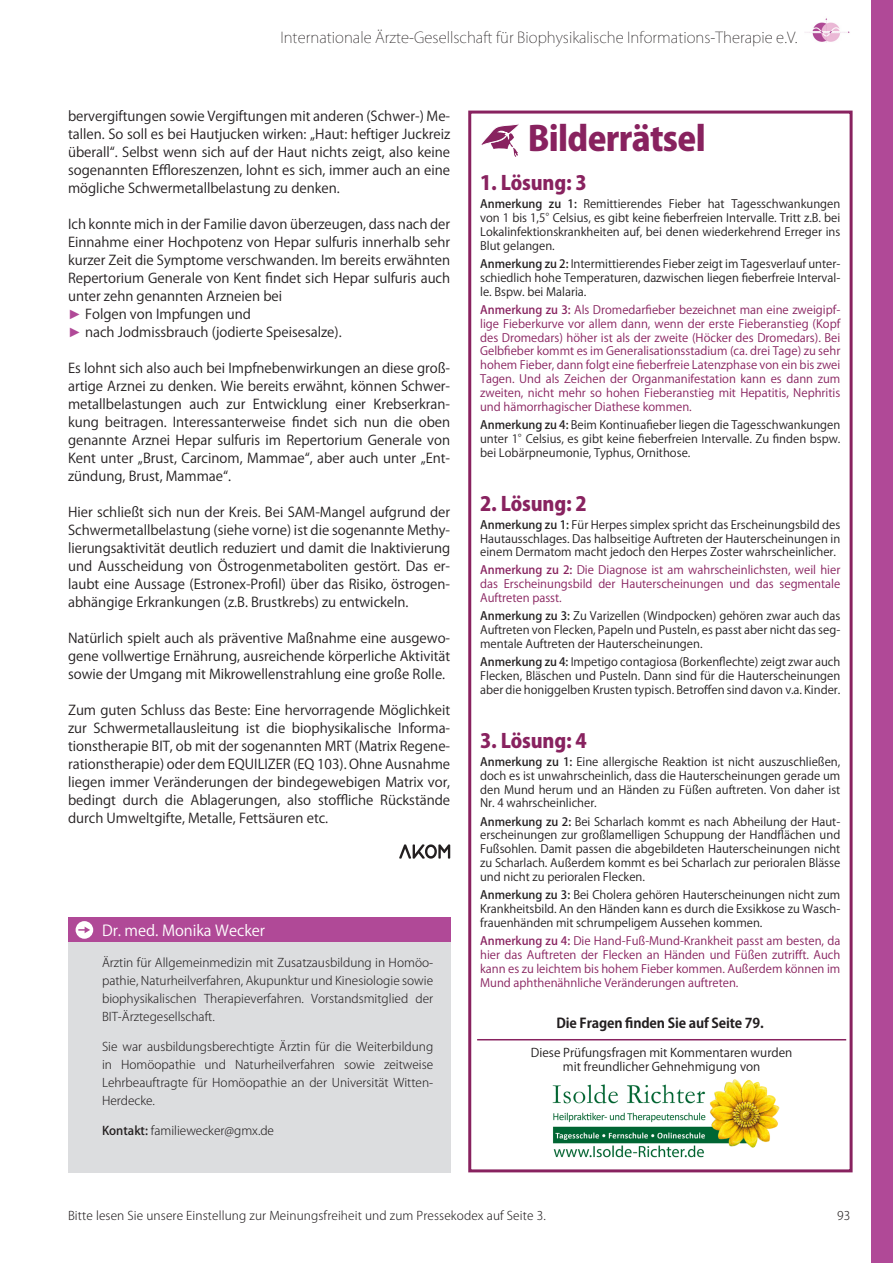
<style>
.page{position:relative;width:893px;height:1263px;background:#fff}
.page>*{position:absolute;margin:0;border:0;box-sizing:border-box;transform-origin:0 0}
.t1{font:800 33.75px "Koz Go Pr 6 N";letter-spacing:-.02em;color:#88225f}
.t2{font:800 19.5px "Koz Go Pr 6 N";letter-spacing:-.01em;color:#88225f}
.t3{font:200 15px "Koz Go Pr 6 N";color:#231f20}
.t4{font:15px "Koz Go Pr 6 N";color:#fff}
.t5{font:13.5px/18px "Koz Go Pr 6 N";color:#231f20;text-align:justify}
.t6{font:700 13.5px "Koz Go Pr 6 N";letter-spacing:-.01em;color:#231f20}
.t7{font:300 12px/18px "Koz Go Pr 6 N";color:#231f20;text-align:justify}
.t8{font:12px/14.4px "Koz Go Pr 6 N";color:#231f20;text-align:center}
.t9{font:11.55px/13.8px "Koz Go Pr 6 N";color:#231f20;text-align:justify}
.t10{font:11.55px/13.8px "Koz Go Pr 6 N";color:#88225f;text-align:justify}
.s1{font-family:"Arial";color:#b04997}
.s2{font-weight:500}
</style>
<div class="page">
<div style="left:872px;top:0;width:21px;height:1263px;background:#b04997"></div>
<svg style="left:399px;top:844px;width:51px;height:15px"></svg>
<img style="left:805px;top:18px;width:45px;height:25px">
<div style="left:68px;top:942px;width:382px;height:230px;background:#dcdddf"></div>
<div style="left:68px;top:918px;width:382px;height:24px;background:#b04997"></div>
<svg style="left:76px;top:921px;width:17px;height:18px"></svg>
<div style="left:468px;top:111px;width:385px;height:1061px;border:3px solid #88225f"></div>
<svg style="left:481px;top:124px;width:38px;height:33px"></svg>
<hr style="left:477px;top:1039px;width:369px;height:1px;background:#88225f">
<img style="left:552px;top:1079px;width:228px;height:79px">
<p class="t3" style="left:280px;top:29px;width:519px">Internationale Ärzte-Gesellschaft für Biophysikalische Informations-Therapie e.V.</p>
<p class="t5" style="left:68px;top:107px;width:384px">bervergiftungen sowie Vergiftungen mit anderen (Schwer-) Me&shy;tallen. So soll es bei Hautjucken wirken: „Haut: heftiger Juckreiz überall“. Selbst wenn sich auf der Haut nichts zeigt, also keine sogenannten Effloreszenzen, lohnt es sich, immer auch an eine mögliche Schwermetallbelastung zu denken.</p>
<p class="t5" style="left:68px;top:215px;width:384px;text-align:left">Ich konnte mich in der Familie davon überzeugen, dass nach der Einnahme einer Hochpotenz von Hepar sulfuris innerhalb sehr kurzer Zeit die Symptome verschwanden. Im bereits erwähnten Repertorium Generale von Kent findet sich Hepar sulfuris auch unter zehn genannten Arzneien bei<br><span class="s1">►</span> Folgen von Impfungen und<br><span class="s1">►</span> nach Jodmissbrauch (jodierte Speisesalze).</p>
<p class="t5" style="left:68px;top:359px;width:384px">Es lohnt sich also auch bei Impfnebenwirkungen an diese groß&shy;artige Arznei zu denken. Wie bereits erwähnt, können Schwer&shy;metallbelastungen auch zur Entwicklung einer Krebserkran&shy;kung beitragen. Interessanterweise findet sich nun die oben genannte Arznei Hepar sulfuris im Repertorium Generale von Kent unter „Brust, Carcinom, Mammae“, aber auch unter „Ent&shy;zündung, Brust, Mammae“.</p>
<p class="t5" style="left:68px;top:503px;width:384px">Hier schließt sich nun der Kreis. Bei SAM-Mangel aufgrund der Schwermetallbelastung (siehe vorne) ist die sogenannte Methy&shy;lierungsaktivität deutlich reduziert und damit die Inaktivierung und Ausscheidung von Östrogenmetaboliten gestört. Das er&shy;laubt eine Aussage (Estronex-Profil) über das Risiko, östrogen&shy;abhängige Erkrankungen (z.B. Brustkrebs) zu entwickeln.</p>
<p class="t5" style="left:68px;top:629px;width:384px">Natürlich spielt auch als präventive Maßnahme eine ausgewo&shy;gene vollwertige Ernährung, ausreichende körperliche Aktivität sowie der Umgang mit Mikrowellenstrahlung eine große Rolle.</p>
<p class="t5" style="left:68px;top:701px;width:384px">Zum guten Schluss das Beste: Eine hervorragende Möglichkeit zur Schwermetallausleitung ist die biophysikalische Informa&shy;tionstherapie BIT, ob mit der sogenannten MRT (Matrix Regene&shy;rationstherapie) oder dem EQUILIZER (EQ 103). Ohne Ausnahme liegen immer Veränderungen der bindegewebigen Matrix vor, bedingt durch die Ablagerungen, also stoffliche Rückstände durch Umweltgifte, Metalle, Fettsäuren etc.</p>
<p class="t4" style="left:102px;top:922px;width:165px">Dr. med. Monika Wecker</p>
<p class="t7" style="left:102px;top:953px;width:333px">Ärztin für Allgemeinmedizin mit Zusatzausbildung in Homöo&shy;pathie, Naturheilverfahren, Akupunktur und Kinesiologie sowie biophysikalischen Therapieverfahren. Vorstandsmitglied der BIT-Ärztegesellschaft.</p>
<p class="t7" style="left:102px;top:1037px;width:333px">Sie war ausbildungsberechtigte Ärztin für die Weiterbildung in Homöopathie und Naturheilverfahren sowie zeitweise Lehrbeauftragte für Homöopathie an der Universität Witten-Herdecke.</p>
<p class="t7" style="left:102px;top:1121px;width:174px"><span class="s2">Kontakt:</span> familiewecker@gmx.de</p>
<h1 class="t1" style="left:528px;top:120px;width:179px">Bilderrätsel</h1>
<h2 class="t2" style="left:480px;top:172px;width:108px">1. Lösung: 3</h2>
<p class="t9" style="left:480px;top:197px;width:362px"><span class="s2">Anmerkung zu 1:</span> Remittierendes Fieber hat Tagesschwankungen von 1 bis 1,5°Celsius, es gibt keine fieberfreien Intervalle. Tritt z.B. bei Lokalinfektionskrankheiten auf, bei denen wiederkehrend Erreger ins Blut gelangen.</p>
<p class="t9" style="left:480px;top:257px;width:362px"><span class="s2">Anmerkung zu 2:</span> Intermittierendes Fieber zeigt im Tagesverlauf unter&shy;schiedlich hohe Temperaturen, dazwischen liegen fieberfreie Interval&shy;le. Bspw. bei Malaria.</p>
<p class="t10" style="left:480px;top:303px;width:362px"><span class="s2">Anmerkung zu 3:</span> Als Dromedarfieber bezeichnet man eine zweigipf&shy;lige Fieberkurve vor allem dann, wenn der erste Fieberanstieg (Kopf des Dromedars) höher ist als der zweite (Höcker des Dromedars). Bei Gelbfieber kommt es im Generalisationsstadium (ca. drei Tage) zu sehr hohem Fieber, dann folgt eine fieberfreie Latenzphase von ein bis zwei Tagen. Und als Zeichen der Organmanifestation kann es dann zum zweiten, nicht mehr so hohen Fieberanstieg mit Hepatitis, Nephritis und hämorrhagischer Diathese kommen.</p>
<p class="t9" style="left:480px;top:418px;width:362px"><span class="s2">Anmerkung zu 4:</span> Beim Kontinuafieber liegen die Tagesschwankungen unter 1°Celsius, es gibt keine fieberfreien Intervalle. Zu finden bspw. bei Lobärpneumonie, Typhus, Ornithose.</p>
<h2 class="t2" style="left:480px;top:492px;width:108px">2. Lösung: 2</h2>
<p class="t9" style="left:480px;top:518px;width:362px"><span class="s2">Anmerkung zu 1:</span> Für Herpes simplex spricht das Erscheinungsbild des Hautausschlages. Das halbseitige Auftreten der Hauterscheinungen in einem Dermatom macht jedoch den Herpes Zoster wahrscheinlicher.</p>
<p class="t10" style="left:480px;top:564px;width:362px"><span class="s2">Anmerkung zu 2:</span> Die Diagnose ist am wahrscheinlichsten, weil hier das Erscheinungsbild der Hauterscheinungen und das segmentale Auftreten passt.</p>
<p class="t9" style="left:480px;top:609px;width:362px"><span class="s2">Anmerkung zu 3:</span> Zu Varizellen (Windpocken) gehören zwar auch das Auftreten von Flecken, Papeln und Pusteln, es passt aber nicht das seg&shy;mentale Auftreten der Hauterscheinungen.</p>
<p class="t9" style="left:480px;top:655px;width:362px"><span class="s2">Anmerkung zu 4:</span> Impetigo contagiosa (Borkenflechte) zeigt zwar auch Flecken, Bläschen und Pusteln. Dann sind für die Hauterscheinungen aber die honiggelben Krusten typisch. Betroffen sind davon v.a. Kinder.</p>
<h2 class="t2" style="left:480px;top:730px;width:108px">3. Lösung: 4</h2>
<p class="t9" style="left:480px;top:755px;width:362px"><span class="s2">Anmerkung zu 1:</span> Eine allergische Reaktion ist nicht auszuschließen, doch es ist unwahrscheinlich, dass die Hauterscheinungen gerade um den Mund herum und an Händen zu Füßen auftreten. Von daher ist Nr. 4 wahrscheinlicher.</p>
<p class="t9" style="left:480px;top:815px;width:362px"><span class="s2">Anmerkung zu 2:</span> Bei Scharlach kommt es nach Abheilung der Haut&shy;erscheinungen zur großlamelligen Schuppung der Handflächen und Fußsohlen. Damit passen die abgebildeten Hauterscheinungen nicht zu Scharlach. Außerdem kommt es bei Scharlach zur perioralen Blässe und nicht zu perioralen Flecken.</p>
<p class="t9" style="left:480px;top:888px;width:362px"><span class="s2">Anmerkung zu 3:</span> Bei Cholera gehören Hauterscheinungen nicht zum Krankheitsbild. An den Händen kann es durch die Exsikkose zu Wasch&shy;frauenhänden mit schrumpeligem Aussehen kommen.</p>
<p class="t10" style="left:480px;top:934px;width:362px"><span class="s2">Anmerkung zu 4:</span> Die Hand-Fuß-Mund-Krankheit passt am besten, da hier das Auftreten der Flecken an Händen und Füßen zutrifft. Auch kann es zu leichtem bis hohem Fieber kommen. Außerdem können im Mund aphthenähnliche Veränderungen auftreten.</p>
<p class="t6" style="left:556px;top:1015px;width:209px">Die Fragen finden Sie auf Seite 79.</p>
<p class="t8" style="left:531px;top:1045px;width:263px">Diese Prüfungsfragen mit Kommentaren wurden mit freundlicher Gehnehmigung von</p>
<p class="t7" style="left:68px;top:1207px;width:479px">Bitte lesen Sie unsere Einstellung zur Meinungsfreiheit und zum Pressekodex auf Seite 3.</p>
<p class="t7" style="left:837px;top:1207px;width:15px">93</p>
</div>
